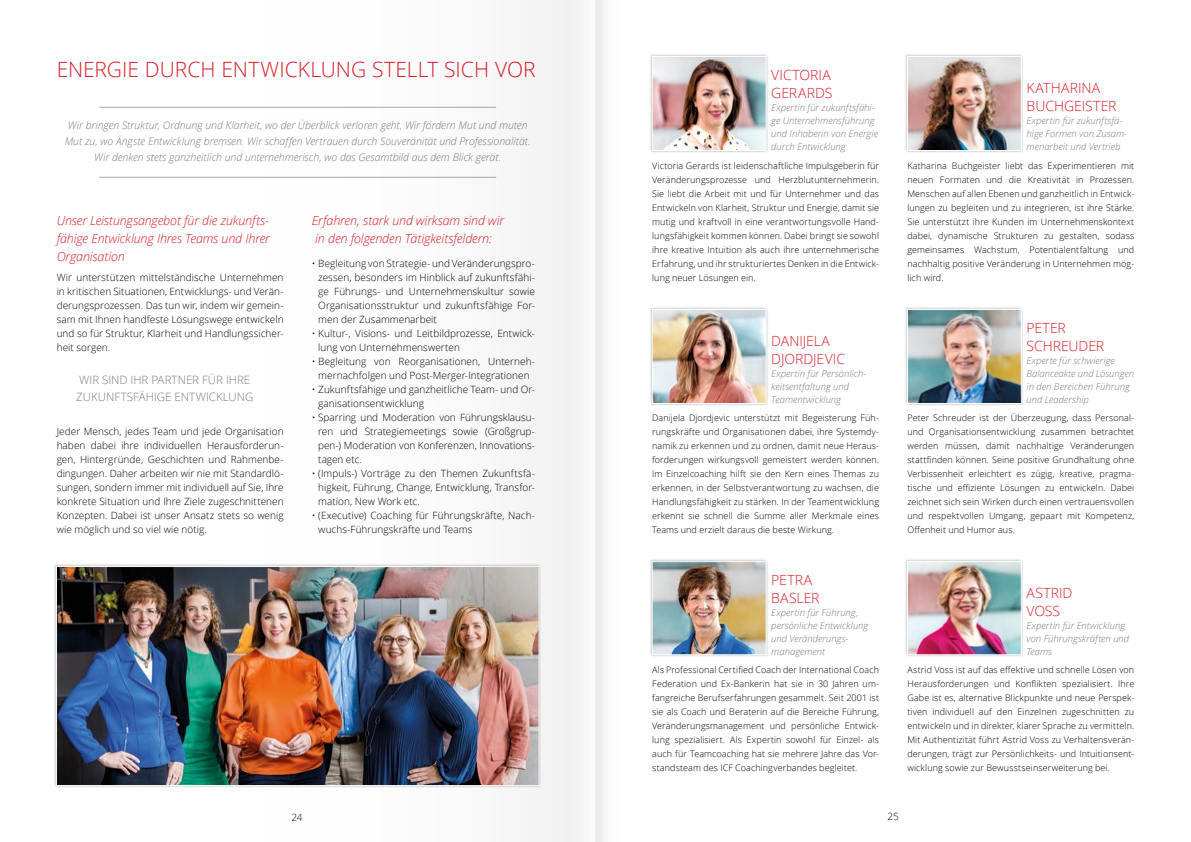
<style>
.page{position:relative;width:1191px;height:842px;background:#fff}
.page>*{position:absolute;margin:0;border:0;box-sizing:border-box;transform-origin:0 0}
.t1{font:300 21px "Open Sans";color:#d61c26}
.t2{font:300 14px/18px "Open Sans";color:#d61c26}
.t3{font:italic 300 12.5px/18px "Open Sans";letter-spacing:-.01em;color:#d61c26;text-align:justify}
.t4{font:300 11.5px/17px "Open Sans";letter-spacing:-.005em;color:#7c7b7b}
.t5{font:italic 300 10.5px/16px "Open Sans";color:#7c7b7b;text-align:center}
.t6{font:300 10px/14px "Open Sans";letter-spacing:.005em;color:#000;text-align:justify}
.t7{font:italic 300 9.5px/13px "Open Sans";letter-spacing:.005em;color:#7c7b7b}
.t8{font:300 9px/14px "Open Sans";letter-spacing:.01em;color:#000;text-align:justify}
</style>
<div class="page">
<svg style="left:596px;top:0;width:427px;height:842px"></svg>
<img style="left:54px;top:0;width:528px;height:842px">
<h1 class="t1" style="left:57px;top:55px;width:480px">ENERGIE DURCH ENTWICKLUNG STELLT SICH VOR</h1>
<p class="t5" style="left:65px;top:117px;width:467px">Wir bringen Struktur, Ordnung und Klarheit, wo der Überblick verloren geht. Wir fördern Mut und muten<br>Mut zu, wo Ängste Entwicklung bremsen. Wir schaffen Vertrauen durch Souveränität und Professionalität.<br>Wir denken stets ganzheitlich und unternehmerisch, wo das Gesamtbild aus dem Blick gerät.</p>
<h3 class="t3" style="left:57px;top:211px;width:215px">Unser Leistungsangebot für die zukunfts&shy;fähige Entwicklung Ihres Teams und Ihrer Organisation</h3>
<p class="t6" style="left:57px;top:270px;width:228px">Wir unterstützen mittelständische Unternehmen in kritischen Situationen, Entwicklungs- und Verän&shy;derungsprozessen. Das tun wir, indem wir gemein&shy;sam mit Ihnen handfeste Lösungswege entwickeln und so für Struktur, Klarheit und Handlungssicher&shy;heit sorgen.</p>
<p class="t4" style="left:76px;top:371px;width:178px">WIR SIND IHR PARTNER FÜR IHRE<br>ZUKUNFTSFÄHIGE ENTWICKLUNG</p>
<p class="t6" style="left:57px;top:424px;width:228px">Jeder Mensch, jedes Team und jede Organisation haben dabei ihre individuellen Herausforderun&shy;gen, Hintergründe, Geschichten und Rahmenbe&shy;dingungen. Daher arbeiten wir nie mit Standardlö&shy;sungen, sondern immer mit individuell auf Sie, Ihre konkrete Situation und Ihre Ziele zugeschnittenen Konzepten. Dabei ist unser Ansatz stets so wenig wie möglich und so viel wie nötig.</p>
<h3 class="t3" style="left:312px;top:211px;width:194px">Erfahren, stark und wirksam sind wir in den folgenden Tätigkeitsfeldern:</h3>
<p class="t6" style="left:318px;top:256px;width:218px;text-indent:-6px">• Begleitung von Strategie- und Veränderungspro&shy;zessen, besonders im Hinblick auf zukunftsfähi&shy;ge Führungs- und Unternehmenskultur sowie Organisationsstruktur und zukunftsfähige For&shy;men der Zusammenarbeit</p>
<p class="t6" style="left:318px;top:326px;width:218px;text-indent:-6px">• Kultur-, Visions- und Leitbildprozesse, Entwick&shy;lung von Unternehmenswerten</p>
<p class="t6" style="left:312px;top:354px;width:225px;text-align:center">• Begleitung von Reorganisationen, Unterneh&shy;mernachfolgen und Post-Merger-Integrationen</p>
<p class="t6" style="left:318px;top:382px;width:218px;text-indent:-6px">• Zukunftsfähige und ganzheitliche Team- und Or&shy;ganisationsentwicklung</p>
<p class="t6" style="left:318px;top:410px;width:218px;text-indent:-6px">• Sparring und Moderation von Führungsklausu&shy;ren und Strategiemeetings sowie (Großgrup&shy;pen-) Moderation von Konferenzen, Innovations&shy;tagen etc.</p>
<p class="t6" style="left:318px;top:466px;width:218px;text-indent:-6px">• (Impuls-) Vorträge zu den Themen Zukunftsfä&shy;higkeit, Führung, Change, Entwicklung, Transfor&shy;mation, New Work etc.</p>
<p class="t6" style="left:318px;top:508px;width:218px;text-indent:-6px">• (Executive) Coaching für Führungskräfte, Nach&shy;wuchs-Führungskräfte und Teams</p>
<h2 class="t2" style="left:771px;top:66px;width:63px">VICTORIA<br>GERARDS</h2>
<p class="t7" style="left:771px;top:101px;width:108px">Expertin für zukunftsfähi&shy;ge Unternehmensführung und Inhaberin von Energie durch Entwicklung</p>
<h2 class="t2" style="left:1026px;top:79px;width:92px">KATHARINA<br>BUCHGEISTER</h2>
<p class="t7" style="left:1026px;top:114px;width:102px">Expertin für zukunftsfä&shy;hige Formen von Zusam&shy;menarbeit und Vertrieb</p>
<p class="t8" style="left:652px;top:158px;width:228px">Victoria Gerards ist leidenschaftliche Impulsgeberin für Veränderungsprozesse und Herzblutunternehmerin.<br>Sie liebt die Arbeit mit und für Unternehmer und das Entwickeln von Klarheit, Struktur und Energie, damit sie mutig und kraftvoll in eine verantwortungsvolle Hand&shy;lungsfähigkeit kommen können. Dabei bringt sie sowohl ihre kreative Intuition als auch ihre unternehmerische Erfahrung, und ihr strukturiertes Denken in die Entwick&shy;lung neuer Lösungen ein.</p>
<p class="t8" style="left:907px;top:158px;width:228px">Katharina Buchgeister liebt das Experimentieren mit neuen Formaten und die Kreativität in Prozessen.<br>Menschen auf allen Ebenen und ganzheitlich in Entwick&shy;lungen zu begleiten und zu integrieren, ist ihre Stärke.<br>Sie unterstützt ihre Kunden im Unternehmenskontext dabei, dynamische Strukturen zu gestalten, sodass gemeinsames Wachstum, Potentialentfaltung und nachhaltig positive Veränderung in Unternehmen mög&shy;lich wird.</p>
<h2 class="t2" style="left:771px;top:332px;width:75px">DANIJELA<br>DJORDJEVIC</h2>
<p class="t7" style="left:771px;top:367px;width:97px">Expertin für Persönlich&shy;keitsentfaltung und<br>Teamentwicklung</p>
<h2 class="t2" style="left:1026px;top:319px;width:79px">PETER<br>SCHREUDER</h2>
<p class="t7" style="left:1026px;top:354px;width:109px">Experte für schwierige<br>Balanceakte und Lösungen in den Bereichen Führung und Leadership</p>
<p class="t8" style="left:652px;top:410px;width:228px">Danijela Djordjevic unterstützt mit Begeisterung Füh&shy;rungskräfte und Organisationen dabei, ihre Systemdy&shy;namik zu erkennen und zu ordnen, damit neue Heraus&shy;forderungen wirkungsvoll gemeistert werden können.<br>Im Einzelcoaching hilft sie den Kern eines Themas zu erkennen, in der Selbstverantwortung zu wachsen, die Handlungsfähigkeit zu stärken. In der Teamentwicklung erkennt sie schnell die Summe aller Merkmale eines Teams und erzielt daraus die beste Wirkung.</p>
<p class="t8" style="left:907px;top:410px;width:228px">Peter Schreuder ist der Überzeugung, dass Personal&shy;und Organisationsentwicklung zusammen betrachtet werden müssen, damit nachhaltige Veränderungen stattfinden können. Seine positive Grundhaltung ohne Verbissenheit erleichtert es zügig, kreative, pragma&shy;tische und effiziente Lösungen zu entwickeln. Dabei zeichnet sich sein Wirken durch einen vertrauensvollen und respektvollen Umgang, gepaart mit Kompetenz, Offenheit und Humor aus.</p>
<h2 class="t2" style="left:771px;top:571px;width:50px">PETRA<br>BASLER</h2>
<p class="t7" style="left:771px;top:606px;width:99px">Expertin für Führung, persönliche Entwicklung und Veränderungs&shy;management</p>
<h2 class="t2" style="left:1026px;top:583px;width:47px">ASTRID<br>VOSS</h2>
<p class="t7" style="left:1026px;top:619px;width:104px">Expertin für Entwicklung von Führungskräften und<br>Teams</p>
<p class="t8" style="left:652px;top:662px;width:228px">Als Professional Certified Coach der International Coach Federation und Ex-Bankerin hat sie in 30 Jahren um&shy;fangreiche Berufserfahrungen gesammelt. Seit 2001 ist sie als Coach und Beraterin auf die Bereiche Führung, Veränderungsmanagement und persönliche Entwick&shy;lung spezialisiert. Als Expertin sowohl für Einzel- als auch für Teamcoaching hat sie mehrere Jahre das Vor&shy;standsteam des ICF Coachingverbandes begleitet.</p>
<p class="t8" style="left:907px;top:662px;width:228px">Astrid Voss ist auf das effektive und schnelle Lösen von Herausforderungen und Konflikten spezialisiert. Ihre Gabe ist es, alternative Blickpunkte und neue Perspek&shy;tiven individuell auf den Einzelnen zugeschnitten zu entwickeln und in direkter, klarer Sprache zu vermitteln.<br>Mit Authentizität führt Astrid Voss zu Verhaltensverän&shy;derungen, trägt zur Persönlichkeits- und Intuitionsent&shy;wicklung sowie zur Bewusstseinserweiterung bei.</p>
<p class="t6" style="left:291px;top:810px;width:13px">24</p>
<p class="t6" style="left:887px;top:809px;width:13px">25</p>
</div>
